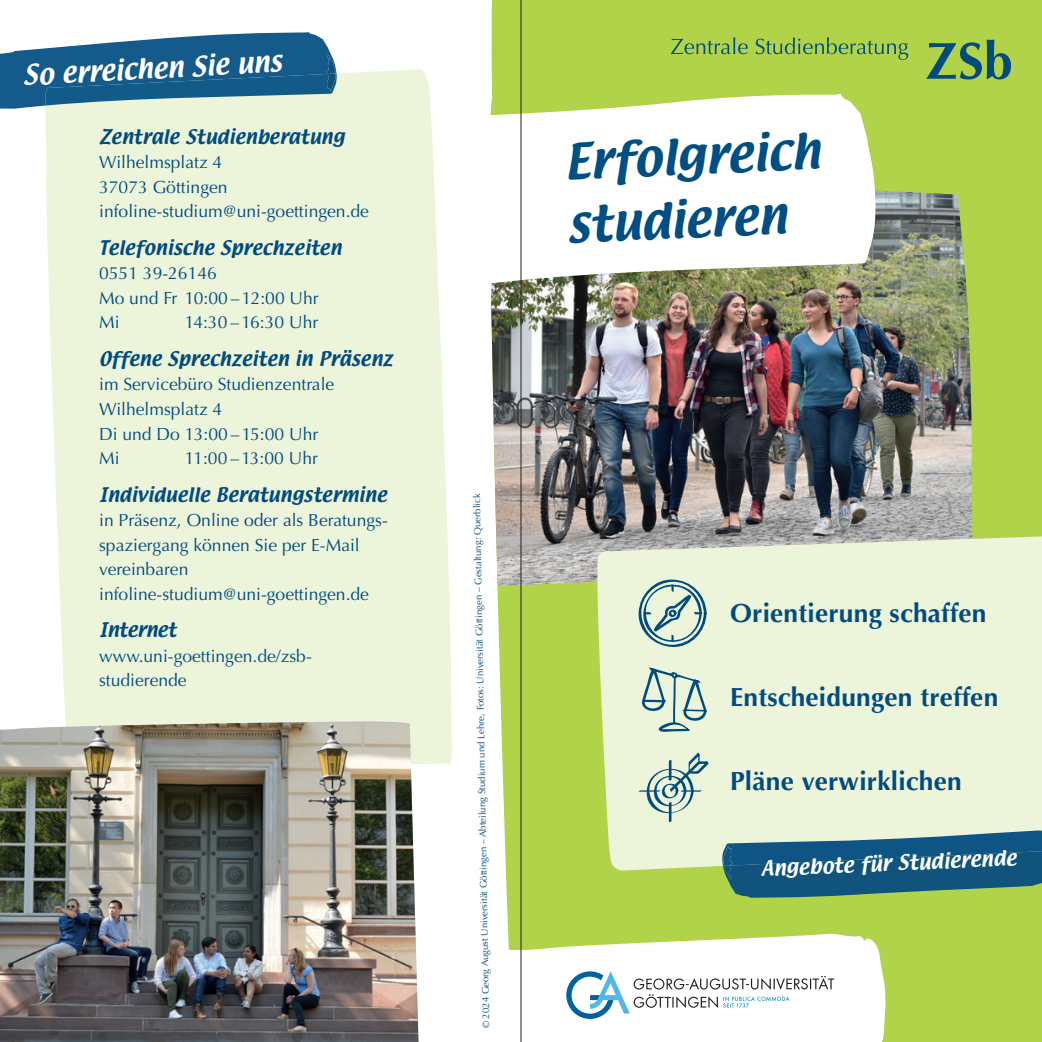
<style>
.page{position:relative;width:1042px;height:1042px;background:#fff}
.page>*{position:absolute;margin:0;border:0;box-sizing:border-box;transform-origin:0 0}
.t1{font:43.75px/63px "Textile";color:#014f82}
.t2{font:700 26.25px "Optima";letter-spacing:.01em;color:#014b7e}
.t3{font:24.5px "Textile";color:#fff}
.t4{font:18.38px "Textile";color:#fff}
.t5{font:17.5px/24.5px "Optima";color:#014b7e}
.t6{font:17.5px "Textile";letter-spacing:.01em;color:#014b7e}
.t7{font:17.5px "Textile";letter-spacing:-.01em;color:#014b7e}
.t8{font:9.62px "Optima";color:#014b7e}
</style>
<div class="page">
<div style="left:491px;top:0;width:551px;height:1042px;background:#b1d349"></div>
<svg style="left:491px;top:933px;width:395px;height:109px"></svg>
<img style="left:491px;top:184px;width:487px;height:403px">
<svg style="left:490px;top:92px;width:389px;height:206px"></svg>
<div style="left:45px;top:69px;width:407px;height:696px;background:#ecf4d9"></div>
<svg style="left:594px;top:531px;width:448px;height:340px;background:#e7efd2"></svg>
<svg style="left:566px;top:971px;width:268px;height:48px"></svg>
<svg style="left:638px;top:579px;width:68px;height:68px;background:#aec7c1"></svg>
<svg style="left:639px;top:667px;width:68px;height:66px;background:#bcd1c6"></svg>
<svg style="left:671px;top:37px;width:237px;height:23px;background:#94bd51"></svg>
<svg style="left:927px;top:40px;width:84px;height:39px;background:#6a9c5e"></svg>
<img style="left:0;top:721px;width:418px;height:321px">
<svg style="left:720px;top:830px;width:322px;height:68px;background:#3a7486"></svg>
<svg style="left:637px;top:752px;width:72px;height:70px;background:#c3d6c9"></svg>
<svg style="left:0;top:32px;width:338px;height:77px;background:#4980a1"></svg>
<hr style="left:520px;top:0;width:1px;height:1042px;background:#231f20">
<h3 class="t3" style="left:22px;top:58px;width:261px;rotate:-3deg">So erreichen Sie uns</h3>
<p class="t6" style="left:99px;top:124px;width:247px">Zentrale Studienberatung</p>
<p class="t5" style="left:99px;top:150px;width:271px">Wilhelmsplatz 4<br>37073 Göttingen infoline-studium@uni-goettingen.de</p>
<p class="t6" style="left:99px;top:235px;width:244px">Telefonische Sprechzeiten</p>
<p class="t5" style="left:99px;top:261px;width:221px">0551 39-26146<br>Mo und Fr 10:00 – 12:00 Uhr<br>Mi</p>
<p class="t5" style="left:185px;top:310px;width:135px">14:30 – 16:30 Uhr</p>
<p class="t6" style="left:99px;top:346px;width:295px">Offene Sprechzeiten in Präsenz</p>
<p class="t5" style="left:99px;top:372px;width:237px">im Servicebüro Studienzentrale<br>Wilhelmsplatz 4<br>Di und Do 13:00 – 15:00 Uhr<br>Mi</p>
<p class="t5" style="left:185px;top:446px;width:134px">11:00 – 13:00 Uhr</p>
<p class="t6" style="left:99px;top:482px;width:289px">Individuelle Beratungstermine</p>
<p class="t5" style="left:99px;top:508px;width:290px">in Präsenz, Online oder als Beratungs&shy;spaziergang können Sie per E-Mail vereinbaren infoline-studium@uni-goettingen.de</p>
<p class="t7" style="left:99px;top:618px;width:78px">Internet</p>
<p class="t5" style="left:99px;top:644px;width:214px">www.uni-goettingen.de/zsb&shy;studierende</p>
<h1 class="t1" style="left:562px;top:134px;width:258px;rotate:-3deg">Erfolgreich studieren</h1>
<p class="t8" style="left:480px;top:1028px;width:536px;rotate:-91deg">© 2024 Georg August Universität Göttingen – Abteilung Studium und Lehre, Fotos: Universität Göttingen – Gestaltung: Querblick</p>
<h2 class="t2" style="left:730px;top:598px;width:258px">Orientierung schaffen</h2>
<h2 class="t2" style="left:730px;top:682px;width:270px">Entscheidungen treffen</h2>
<h2 class="t2" style="left:730px;top:766px;width:233px">Pläne verwirklichen</h2>
<p class="t4" style="left:760px;top:855px;width:257px;rotate:-2deg">Angebote für Studierende</p>
</div>
